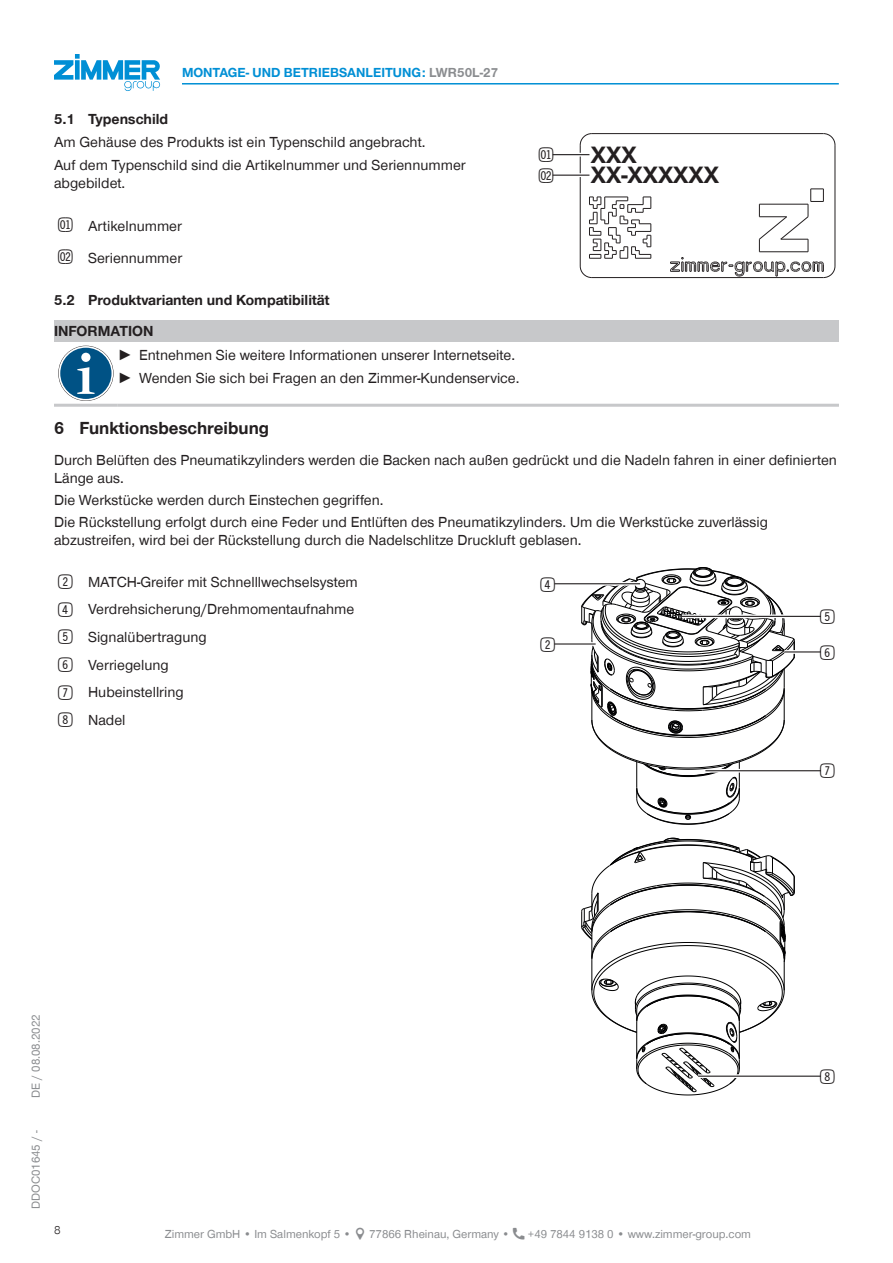
<style>
.page{position:relative;width:893px;height:1263px;background:#fff}
.page>*{position:absolute;margin:0;border:0;box-sizing:border-box;transform-origin:0 0}
.t1{font:700 24.3px/19.8px "Zimmer Group Sans Global";color:#231f20}
.t2{font:24.15px/20.5px "Double Digits Super Square";color:#231f20}
.CB_AF_TD-Tabelle-zen{font:24px/35.5px "Double Digits Super Square";color:#231f20}
.t3{font:700 18px "Zimmer Group Sans Global";color:#231f20}
.CB_AF_TD-Text{font:15px/18px "Zimmer Group Sans Global";color:#231f20}
.CB_AF_TD-Signalwort{font:700 15px "Zimmer Group Sans Global";color:#231f20}
.CB_AF_TD-Kopfzeile{font:700 13.5px "Zimmer Group Sans Global";color:#008fd5}
.CB_AF_TD-Fusszeile{font:12px "Zimmer Group Sans Global";color:#8a8c8f}
.CB_AF_TD-Seitenrand{font:12px "Zimmer Group Sans";color:#8a8c8f}
.CB_AF_Seitenzahl_lin{font:300 12px "Zimmer Group Sans";color:#231f20}
.s1{color:#8a8c8f}
.s2{font-family:"Zimmer Group Sans"}
</style>
<div class="page">
<svg style="left:54px;top:54px;width:106px;height:37px"></svg>
<svg style="left:589px;top:197px;width:62px;height:62px"></svg>
<hr style="left:580px;top:145px;width:1px;height:121px;background:#231f20">
<hr style="left:592px;top:277px;width:231px;height:1px;background:#231f20">
<hr style="left:592px;top:133px;width:231px;height:1px;background:#231f20">
<hr style="left:835px;top:145px;width:1px;height:121px;background:#231f20">
<svg style="left:823px;top:133px;width:13px;height:13px"></svg>
<svg style="left:579px;top:133px;width:14px;height:13px"></svg>
<svg style="left:579px;top:265px;width:14px;height:13px"></svg>
<svg style="left:669px;top:188px;width:167px;height:90px"></svg>
<svg style="left:553px;top:153px;width:36px;height:4px"></svg>
<hr style="left:553px;top:154px;width:36px;height:1px;background:#231f20">
<svg style="left:553px;top:173px;width:36px;height:4px"></svg>
<hr style="left:553px;top:175px;width:36px;height:1px;background:#231f20">
<div style="left:54px;top:320px;width:785px;height:21px;background:#c7c8ca"></div>
<hr style="left:54px;top:404px;width:64px;height:3px;background:#c7c8ca">
<hr style="left:118px;top:404px;width:721px;height:3px;background:#c7c8ca">
<svg style="left:58px;top:346px;width:56px;height:55px"></svg>
<svg style="left:59px;top:346px;width:54px;height:55px"></svg>
<div style="left:60px;top:348px;width:52px;height:51px;background:#005285;border-radius:50%"></div>
<svg style="left:77px;top:367px;width:18px;height:27px"></svg>
<div style="left:81px;top:353px;width:9px;height:9px;background:#fff;border-radius:50%"></div>
<svg style="left:581px;top:567px;width:214px;height:258px"></svg>
<svg style="left:554px;top:582px;width:86px;height:4px"></svg>
<hr style="left:554px;top:583px;width:86px;height:1px;background:#231f20">
<svg style="left:554px;top:642px;width:42px;height:4px"></svg>
<hr style="left:554px;top:643px;width:42px;height:1px;background:#231f20">
<svg style="left:682px;top:614px;width:139px;height:4px"></svg>
<hr style="left:682px;top:616px;width:139px;height:1px;background:#231f20">
<svg style="left:784px;top:650px;width:37px;height:4px"></svg>
<hr style="left:784px;top:651px;width:37px;height:1px;background:#231f20">
<svg style="left:705px;top:769px;width:116px;height:4px"></svg>
<hr style="left:705px;top:770px;width:116px;height:1px;background:#231f20">
<svg style="left:581px;top:837px;width:214px;height:259px"></svg>
<hr style="left:698px;top:1074px;width:123px;height:4px;background:#fff">
<hr style="left:698px;top:1075px;width:123px;height:2px;background:#231f20">
<hr style="left:182px;top:83px;width:657px;height:2px;background:#008fd5">
<p class="CB_AF_TD-Kopfzeile" style="left:182px;top:65px;width:318px">MONTAGE- UND BETRIEBSANLEITUNG: <span class="s1">LWR50L-27</span></p>
<p class="CB_AF_TD-Signalwort" style="left:54px;top:110px;width:116px">5.1 Typenschild</p>
<p class="CB_AF_TD-Text" style="left:54px;top:133px;width:373px">Am Gehäuse des Produkts ist ein Typenschild angebracht.</p>
<p class="t1" style="left:591px;top:145px;width:130px">XXX<br>XX-XXXXXX</p>
<p class="t2" style="left:539px;top:143px;width:20px">am an</p>
<p class="CB_AF_TD-Text" style="left:54px;top:156px;width:413px">Auf dem Typenschild sind die Artikelnummer und Seriennummer abgebildet.</p>
<p class="CB_AF_TD-Tabelle-zen" style="left:58px;top:206px;width:20px">am</p>
<p class="CB_AF_TD-Text" style="left:88px;top:217px;width:95px">Artikelnummer</p>
<p class="CB_AF_TD-Tabelle-zen" style="left:58px;top:238px;width:20px">an</p>
<p class="CB_AF_TD-Text" style="left:88px;top:249px;width:96px">Seriennummer</p>
<p class="CB_AF_TD-Signalwort" style="left:54px;top:291px;width:277px">5.2 Produktvarianten und Kompatibilität</p>
<p class="CB_AF_TD-Signalwort" style="left:54px;top:322px;width:101px">INFORMATION</p>
<p class="CB_AF_TD-Text" style="left:118px;top:346px;width:399px"><span class="s2">►</span> Entnehmen Sie weitere Informationen unserer Internetseite.</p>
<p class="CB_AF_TD-Text" style="left:118px;top:368px;width:403px"><span class="s2">►</span> Wenden Sie sich bei Fragen an den Zimmer-Kundenservice.</p>
<p class="t3" style="left:54px;top:417px;width:217px">6 Funktionsbeschreibung</p>
<p class="CB_AF_TD-Text" style="left:54px;top:451px;width:784px">Durch Belüften des Pneumatikzylinders werden die Backen nach außen gedrückt und die Nadeln fahren in einer definierten<br>Länge aus.</p>
<p class="CB_AF_TD-Text" style="left:54px;top:491px;width:331px">Die Werkstücke werden durch Einstechen gegriffen.</p>
<p class="CB_AF_TD-Text" style="left:54px;top:513px;width:715px">Die Rückstellung erfolgt durch eine Feder und Entlüften des Pneumatikzylinders. Um die Werkstücke zuverlässig abzustreifen, wird bei der Rückstellung durch die Nadelschlitze Druckluft geblasen.</p>
<p class="CB_AF_TD-Tabelle-zen" style="left:58px;top:562px;width:20px">2</p>
<p class="CB_AF_TD-Text" style="left:88px;top:572px;width:271px">MATCH-Greifer mit Schnelllwechselsystem</p>
<p class="CB_AF_TD-Tabelle-zen" style="left:58px;top:590px;width:20px">4</p>
<p class="CB_AF_TD-Text" style="left:88px;top:600px;width:268px">Verdrehsicherung/Drehmomentaufnahme</p>
<p class="CB_AF_TD-Tabelle-zen" style="left:58px;top:618px;width:20px">5</p>
<p class="CB_AF_TD-Text" style="left:88px;top:628px;width:120px">Signalübertragung</p>
<p class="CB_AF_TD-Tabelle-zen" style="left:58px;top:645px;width:20px">6</p>
<p class="CB_AF_TD-Text" style="left:88px;top:655px;width:82px">Verriegelung</p>
<p class="CB_AF_TD-Tabelle-zen" style="left:58px;top:673px;width:20px">7</p>
<p class="CB_AF_TD-Text" style="left:88px;top:683px;width:97px">Hubeinstellring</p>
<p class="CB_AF_TD-Tabelle-zen" style="left:58px;top:701px;width:20px">8</p>
<p class="CB_AF_TD-Text" style="left:88px;top:711px;width:39px">Nadel</p>
<p class="CB_AF_TD-Tabelle-zen" style="left:541px;top:565px;width:20px">4</p>
<p class="CB_AF_TD-Tabelle-zen" style="left:820px;top:597px;width:20px">5<br>6</p>
<p class="CB_AF_TD-Tabelle-zen" style="left:540px;top:625px;width:20px">2</p>
<p class="CB_AF_TD-Tabelle-zen" style="left:820px;top:752px;width:20px">7</p>
<p class="CB_AF_TD-Seitenrand" style="left:28px;top:1097px;width:85px;rotate:-90deg">DE / 08.08.2022</p>
<p class="CB_AF_TD-Seitenrand" style="left:28px;top:1209px;width:80px;rotate:-90deg">DDOC01645 / -</p>
<p class="CB_AF_Seitenzahl_lin" style="left:54px;top:1222px;width:8px">8</p>
<p class="CB_AF_TD-Fusszeile" style="left:165px;top:1227px;width:188px">Zimmer GmbH • Im Salmenkopf 5 •</p>
<p class="CB_AF_TD-Fusszeile" style="left:369px;top:1227px;width:142px">77866 Rheinau, Germany •</p>
<p class="CB_AF_TD-Fusszeile" style="left:528px;top:1227px;width:225px">+49 7844 9138 0 • www.zimmer-group.com</p>
<p class="CB_AF_TD-Tabelle-zen" style="left:820px;top:1057px;width:20px">8</p>
</div>
